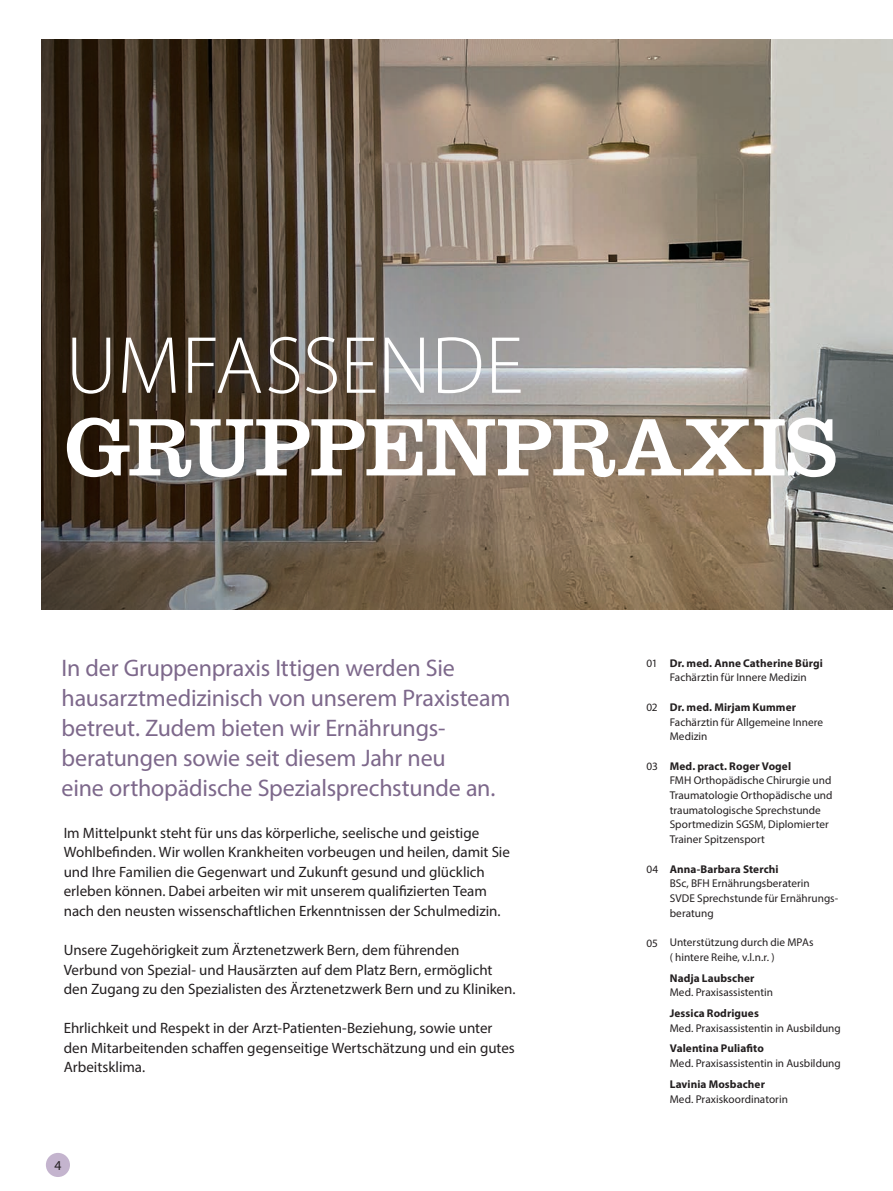
<style>
.page{position:relative;width:893px;height:1191px;background:#fff}
.page>*{position:absolute;margin:0;border:0;box-sizing:border-box;transform-origin:0 0}
.t1{font:84.75px "Clarendon LT Std";letter-spacing:-.01em;color:#fff}
.t2{font:300 81.75px "Myriad Pro";color:#fff}
.t3{font:24px/30px "Myriad Pro";letter-spacing:-.01em;color:#7d688b}
.t4{font:15px/19.5px "Myriad Pro";color:#231f20}
.t5{font:13.65px "Myriad Pro";color:#231f20}
.t6{font:11.25px/14.7px "Myriad Pro";color:#231f20}
.t7{font:700 11.25px "Myriad Pro";letter-spacing:.01em;color:#231f20}
</style>
<div class="page">
<img style="left:737px;top:40px;width:156px;height:569px">
<div style="left:46px;top:1152px;width:24px;height:25px;background:#c4b4ce;border-radius:50%"></div>
<svg style="left:41px;top:39px;width:696px;height:570px;background:#746758"></svg>
<h2 class="t2" style="left:66px;top:316px;width:459px">UMFASSENDE</h2>
<h1 class="t1" style="left:65px;top:397px;width:774px">GRUPPENPRAXIS</h1>
<h3 class="t3" style="left:62px;top:652px;width:450px">In der Gruppenpraxis Ittigen werden Sie hausarztmedizinisch von unserem Praxisteam betreut. Zudem bieten wir Ernährungs&shy;beratungen sowie seit diesem Jahr neu<br>eine orthopädische Spezialsprechstunde an.</h3>
<p class="t4" style="left:64px;top:823px;width:448px">Im Mittelpunkt steht für uns das körperliche, seelische und geistige Wohlbefinden. Wir wollen Krankheiten vorbeugen und heilen, damit Sie und Ihre Familien die Gegenwart und Zukunft gesund und glücklich erleben können. Dabei arbeiten wir mit unserem qualifizierten Team nach den neusten wissenschaftlichen Erkenntnissen der Schulmedizin.</p>
<p class="t4" style="left:64px;top:940px;width:453px">Unsere Zugehörigkeit zum Ärztenetzwerk Bern, dem führenden<br>Verbund von Spezial- und Hausärzten auf dem Platz Bern, ermöglicht den Zugang zu den Spezialisten des Ärztenetzwerk Bern und zu Kliniken.</p>
<p class="t4" style="left:64px;top:1018px;width:453px">Ehrlichkeit und Respekt in der Arzt-Patienten-Beziehung, sowie unter den Mitarbeitenden schaffen gegenseitige Wertschätzung und ein gutes<br>Arbeitsklima.</p>
<p class="t5" style="left:54px;top:1156px;width:9px">4</p>
<p class="t6" style="left:646px;top:656px;width:13px">01</p>
<p class="t6" style="left:646px;top:700px;width:13px">02</p>
<p class="t6" style="left:646px;top:759px;width:13px">03</p>
<p class="t6" style="left:646px;top:862px;width:13px">04</p>
<p class="t6" style="left:646px;top:935px;width:13px">05</p>
<p class="t7" style="left:670px;top:655px;width:155px">Dr. med. Anne Catherine Bürgi</p>
<p class="t6" style="left:670px;top:670px;width:138px">Fachärztin für Innere Medizin</p>
<p class="t7" style="left:670px;top:699px;width:128px">Dr. med. Mirjam Kummer</p>
<p class="t6" style="left:670px;top:714px;width:155px">Fachärztin für Allgemeine Innere<br>Medizin</p>
<p class="t7" style="left:670px;top:758px;width:123px">Med. pract. Roger Vogel</p>
<p class="t6" style="left:670px;top:773px;width:164px">FMH Orthopädische Chirurgie und<br>Traumatologie Orthopädische und traumatologische Sprechstunde<br>Sportmedizin SGSM, Diplomierter<br>Trainer Spitzensport</p>
<p class="t7" style="left:670px;top:861px;width:110px">Anna-Barbara Sterchi</p>
<p class="t6" style="left:670px;top:876px;width:170px">BSc, BFH Ernährungsberaterin<br>SVDE Sprechstunde für Ernährungs&shy;beratung</p>
<p class="t6" style="left:670px;top:934px;width:145px">Unterstützung durch die MPAs ( hintere Reihe, v.l.n.r. )</p>
<p class="t7" style="left:670px;top:970px;width:86px">Nadja Laubscher</p>
<p class="t6" style="left:670px;top:985px;width:105px">Med. Praxisassistentin</p>
<p class="t7" style="left:670px;top:1005px;width:91px">Jessica Rodrigues</p>
<p class="t6" style="left:670px;top:1020px;width:173px">Med. Praxisassistentin in Ausbildung</p>
<p class="t7" style="left:670px;top:1041px;width:96px">Valentina Puliafito</p>
<p class="t6" style="left:670px;top:1055px;width:173px">Med. Praxisassistentin in Ausbildung</p>
<p class="t7" style="left:670px;top:1076px;width:97px">Lavinia Mosbacher</p>
<p class="t6" style="left:670px;top:1091px;width:120px">Med. Praxiskoordinatorin</p>
</div>
